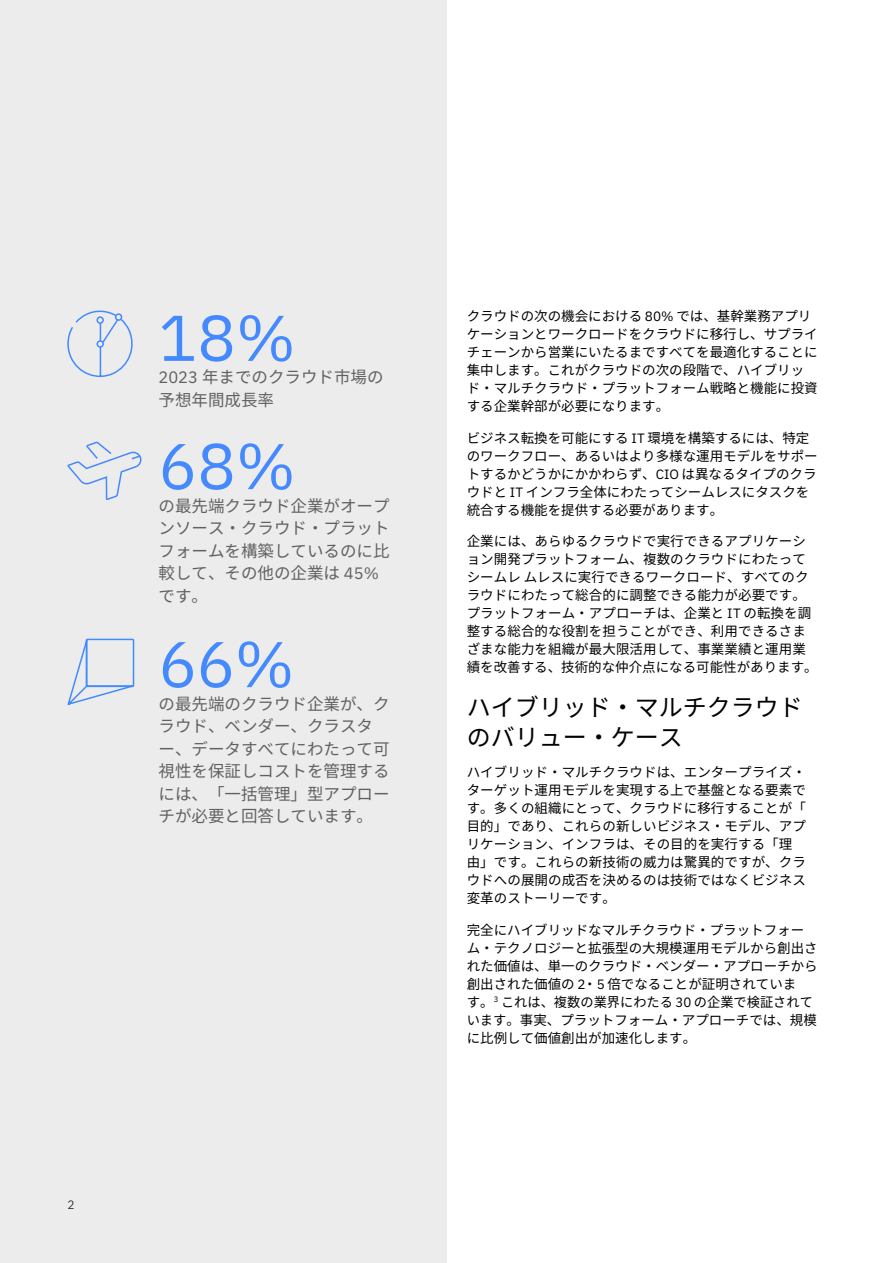
<style>
.page{position:relative;width:893px;height:1263px;background:#fff}
.page>*{position:absolute;margin:0;border:0;box-sizing:border-box;transform-origin:0 0}
.t1{font:64.5px "IBM Plex Sans";color:#4589ff}
.t2{font:24px/30px "Noto Sans CJ Kjp";color:#000}
.t3{font:16.5px/22.5px "Noto Sans CJ Kjp";color:#616161}
.t4{font:13.5px/18px "Noto Sans CJ Kjp";color:#000}
.t5{font:300 12px "IBM Plex Sans";color:#000}
.s1{font-family:"IBM Plex Sans"}
</style>
<div class="page">
<div style="left:0;top:0;width:446px;height:1263px;background:#ececec"></div>
<svg style="left:67px;top:441px;width:75px;height:58px"></svg>
<svg style="left:67px;top:638px;width:68px;height:68px"></svg>
<div style="left:86px;top:639px;width:48px;height:48px;border:2px solid #408cff"></div>
<svg style="left:67px;top:310px;width:66px;height:67px"></svg>
<p class="t5" style="left:68px;top:1196px;width:9px">2</p>
<h1 class="t1" style="left:159px;top:289px;width:139px">18%</h1>
<p class="t3" style="left:159px;top:389px;width:117px">予想年間成長率</p>
<h1 class="t1" style="left:159px;top:417px;width:139px">68%</h1>
<p class="t3" style="left:159px;top:495px;width:233px">の最先端クラウド企業がオープンソース・クラウド・プラットフォームを構築しているのに比較して、その他の企業は <span class="s1">45%</span>です。</p>
<h1 class="t1" style="left:159px;top:615px;width:137px">66%</h1>
<p class="t3" style="left:159px;top:693px;width:233px">の最先端のクラウド企業が、クラウド、ベンダー、クラスター、データすべてにわたって可視性を保証しコストを管理するには、「一括管理」型アプローチが必要と回答しています。</p>
<p class="t3" style="left:159px;top:366px;width:226px"><span class="s1">2023</span> 年までのクラウド市場の</p>
<p class="t4" style="left:467px;top:308px;width:353px">クラウドの次の機会における <span class="s1">80%</span> では、基幹業務アプリケーションとワークロードをクラウドに移行し、サプライチェーンから営業にいたるまですべてを最適化することに集中します。これがクラウドの次の段階で、ハイブリッド・マルチクラウド・プラットフォーム戦略と機能に投資する企業幹部が必要になります。</p>
<p class="t4" style="left:467px;top:429px;width:353px">ビジネス転換を可能にする <span class="s1">IT</span> 環境を構築するには、特定のワークフロー、あるいはより多様な運用モデルをサポートするかどうかにかかわらず、<span class="s1">CIO</span> は異なるタイプのクラウドと <span class="s1">IT</span> インフラ全体にわたってシームレスにタスクを統合する機能を提供する必要があります。</p>
<p class="t4" style="left:467px;top:533px;width:353px">企業には、あらゆるクラウドで実行できるアプリケーション開発プラットフォーム、複数のクラウドにわたってシームレムレスに実行できるワークロード、すべてのクラウドにわたって総合的に調整できる能力が必要です。プラットフォーム・アプローチは、企業と <span class="s1">IT</span> の転換を調整する総合的な役割を担うことができ、利用できるさまざまな能力を組織が最大限活用して、事業業績と運用業績を改善する、技術的な仲介点になる可能性があります。</p>
<h2 class="t2" style="left:467px;top:692px;width:338px">ハイブリッド・マルチクラウドのバリュー・ケース</h2>
<p class="t4" style="left:467px;top:764px;width:341px">ハイブリッド・マルチクラウドは、エンタープライズ・ターゲット運用モデルを実現する上で基盤となる要素です。多くの組織にとって、クラウドに移行することが「目的」であり、これらの新しいビジネス・モデル、アプリケーション、インフラは、その目的を実行する「理由」です。これらの新技術の威力は驚異的ですが、クラウドへの展開の成否を決めるのは技術ではなくビジネス変革のストーリーです。</p>
<p class="t4" style="left:467px;top:921px;width:353px">完全にハイブリッドなマルチクラウド・プラットフォーム・テクノロジーと拡張型の大規模運用モデルから創出された価値は、単一のクラウド・ベンダー・アプローチから創出された価値の <span class="s1">2</span>・<span class="s1">5</span> 倍でなることが証明されていま<br>す。<sup>3</sup> これは、複数の業界にわたる <span class="s1">30</span> の企業で検証されています。事実、プラットフォーム・アプローチでは、規模に比例して価値創出が加速化します。</p>
</div>
